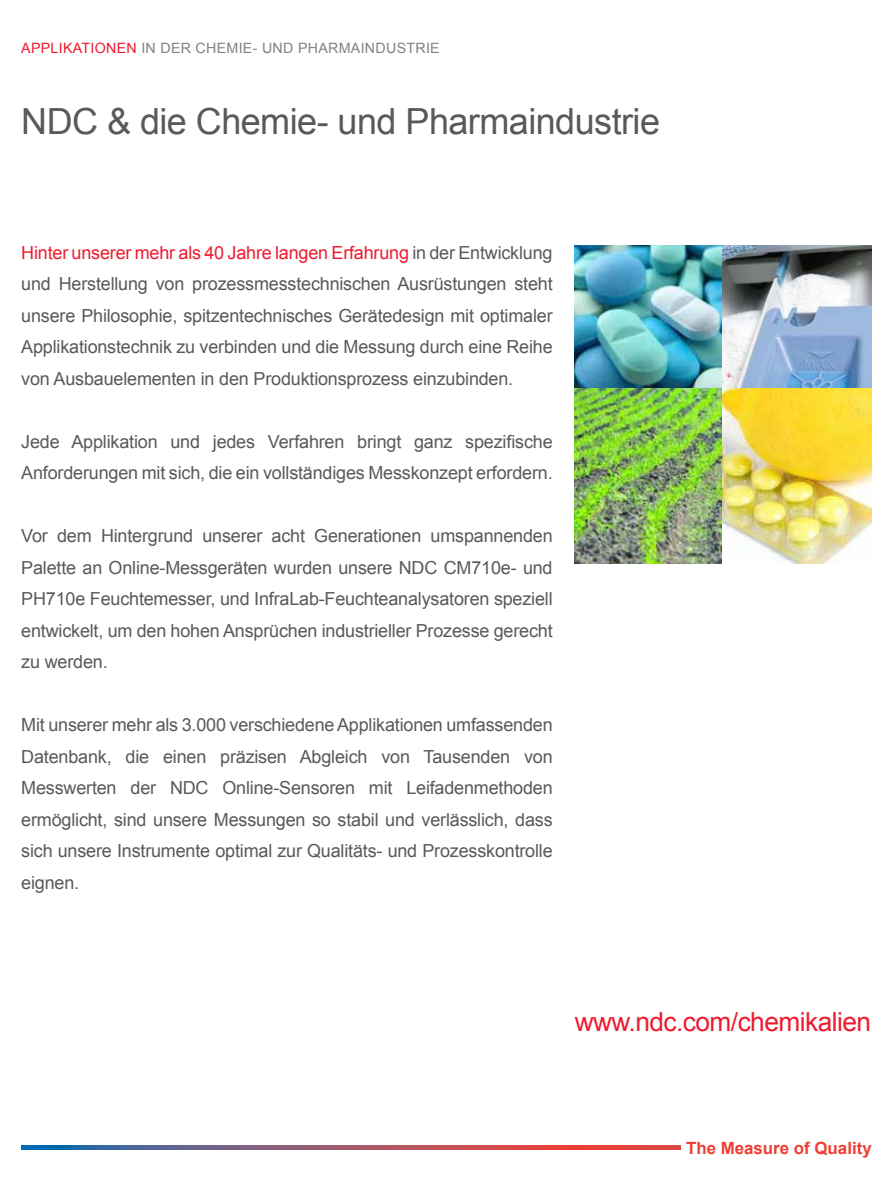
<style>
.page{position:relative;width:893px;height:1188px;background:#fff}
.page>*{position:absolute;margin:0;border:0;box-sizing:border-box;transform-origin:0 0}
.t1{font:36px "Arial";letter-spacing:-.015em;color:#58595b}
.t2{font:26.25px "Arial";letter-spacing:-.02em;color:#ed1b2f}
.t3{font:18px/31.5px "Arial";letter-spacing:-.01em;color:#58595b;text-align:justify}
.t4{font:700 16.8px "Arial";color:#ef3e33}
.t5{font:14.25px "Arial";letter-spacing:.02em;color:#808285}
.s1{color:#ed1b2f}
</style>
<div class="page">
<img style="left:574px;top:387px;width:298px;height:176px">
<svg style="left:21px;top:1146px;width:659px;height:4px;background:#95576c"></svg>
<img style="left:574px;top:246px;width:149px;height:141px">
<img style="left:723px;top:246px;width:149px;height:141px">
<p class="t5" style="left:21px;top:39px;width:420px"><span class="s1">APPLIKATIONEN</span> IN DER CHEMIE- UND PHARMAINDUSTRIE</p>
<h1 class="t1" style="left:21px;top:98px;width:640px">NDC &amp; die Chemie- und Pharmaindustrie</h1>
<p class="t3" style="left:21px;top:237px;width:533px"><span class="s1">Hinter unserer mehr als 40 Jahre langen Erfahrung</span> in der Entwicklung und Herstellung von prozessmesstechnischen Ausrüstungen steht unsere Philosophie, spitzentechnisches Gerätedesign mit optimaler Applikationstechnik zu verbinden und die Messung durch eine Reihe von Ausbauelementen in den Produktionsprozess einzubinden.</p>
<p class="t3" style="left:21px;top:426px;width:533px">Jede Applikation und jedes Verfahren bringt ganz spezifische<br>Anforderungen mit sich, die ein vollständiges Messkonzept erfordern.</p>
<p class="t3" style="left:21px;top:520px;width:533px">Vor dem Hintergrund unserer acht Generationen umspannenden Palette an Online-Messgeräten wurden unsere NDC CM710e- und PH710e Feuchtemesser, und InfraLab-Feuchteanalysatoren speziell entwickelt, um den hohen Ansprüchen industrieller Prozesse gerecht zu werden.</p>
<p class="t3" style="left:21px;top:709px;width:533px">Mit unserer mehr als 3.000 verschiedene Applikationen umfassenden Datenbank, die einen präzisen Abgleich von Tausenden von Messwerten der NDC Online-Sensoren mit Leifadenmethoden ermöglicht, sind unsere Messungen so stabil und verlässlich, dass sich unsere Instrumente optimal zur Qualitäts- und Prozesskontrolle eignen.</p>
<h2 class="t2" style="left:575px;top:1005px;width:298px">www.ndc.com/chemikalien</h2>
<p class="t4" style="left:686px;top:1136px;width:187px">The Measure of Quality</p>
</div>
